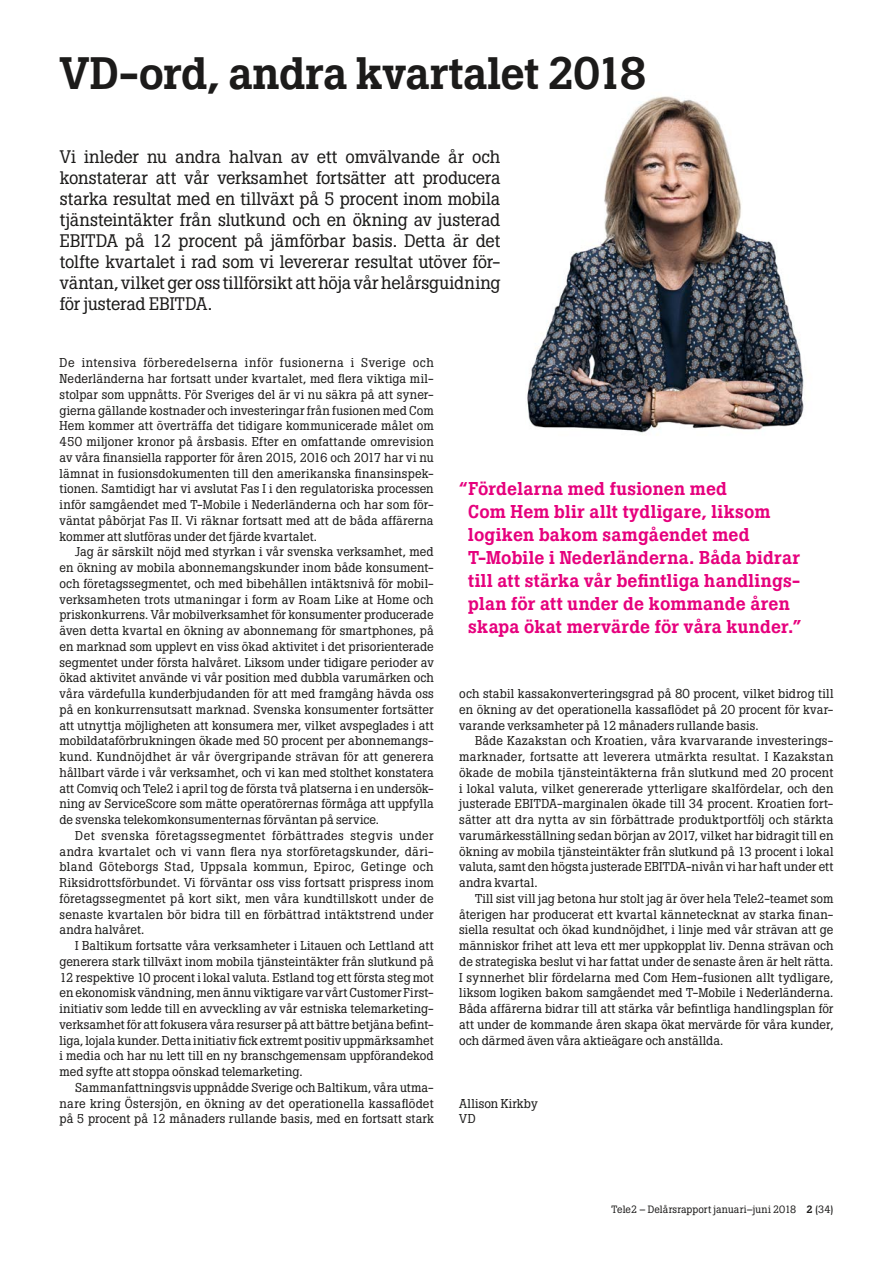
<style>
.page{position:relative;width:893px;height:1263px;background:#fff}
.page>*{position:absolute;margin:0;border:0;box-sizing:border-box;transform-origin:0 0}
.t1{font:500 45px "Boton Pro";letter-spacing:-.015em;color:#1c1b1a}
.t2{font:500 18.45px/23px "Boton Pro";letter-spacing:.01em;color:#e6007d}
.t3{font:18px/21px "Boton Pro";letter-spacing:-.005em;color:#1c1b1a;text-align:justify}
.t4{font:12.75px/15.8px "Boton Pro";letter-spacing:.005em;color:#1c1b1a;text-align:justify}
.t5{font:10.5px "Boton Pro";letter-spacing:.01em;color:#1c1b1a}
.s1{font-weight:500}
</style>
<div class="page">
<img style="left:527px;top:96px;width:277px;height:337px">
<h1 class="t1" style="left:60px;top:44px;width:589px">VD-ord, andra kvartalet 2018</h1>
<p class="t3" style="left:60px;top:147px;width:442px">Vi inleder nu andra halvan av ett omvälvande år och konstaterar att vår verksamhet fortsätter att producera starka resultat med en tillväxt på 5 procent inom mobila tjänsteintäkter från slutkund och en ökning av justerad EBITDA på 12 procent på jämförbar basis. Detta är det tolfte kvartalet i rad som vi levererar resultat utöver för&shy;väntan, vilket ger oss tillförsikt att höja vår helårsguidning för justerad EBITDA.</p>
<p class="t4" style="left:60px;top:355px;width:376px">De intensiva förberedelserna inför fusionerna i Sverige och Nederländerna har fortsatt under kvartalet, med flera viktiga mil&shy;stolpar som uppnåtts. För Sveriges del är vi nu säkra på att syner&shy;gierna gällande kostnader och investeringar från fusionen med Com Hem kommer att överträffa det tidigare kommunicerade målet om 450 miljoner kronor på årsbasis. Efter en omfattande omrevision av våra finansiella rapporter för åren 2015, 2016 och 2017 har vi nu lämnat in fusionsdokumenten till den amerikanska finansinspek&shy;tionen. Samtidigt har vi avslutat Fas I i den regulatoriska processen inför samgåendet med T-Mobile i Nederländerna och har som för&shy;väntat påbörjat Fas II. Vi räknar fortsatt med att de båda affärerna kommer att slutföras under det fjärde kvartalet.</p>
<p class="t4" style="left:60px;top:544px;width:376px;text-indent:16px">Jag är särskilt nöjd med styrkan i vår svenska verksamhet, med en ökning av mobila abonnemangskunder inom både konsument&shy;och företagssegmentet, och med bibehållen intäktsnivå för mobil&shy;verksamheten trots utmaningar i form av Roam Like at Home och priskonkurrens. Vår mobilverksamhet för konsumenter producerade även detta kvartal en ökning av abonnemang för smartphones, på en marknad som upplevt en viss ökad aktivitet i det prisorienterade segmentet under första halvåret. Liksom under tidigare perioder av ökad aktivitet använde vi vår position med dubbla varumärken och våra värdefulla kunderbjudanden för att med framgång hävda oss på en konkurrensutsatt marknad. Svenska konsumenter fortsätter att utnyttja möjligheten att konsumera mer, vilket avspeglades i att mobildataförbrukningen ökade med 50 procent per abonnemangs&shy;kund. Kundnöjdhet är vår övergripande strävan för att generera hållbart värde i vår verksamhet, och vi kan med stolthet konstatera att Comviq och Tele2 i april tog de första två platserna i en undersök&shy;ning av ServiceScore som mätte operatörernas förmåga att uppfylla de svenska telekomkonsumenternas förväntan på service.</p>
<p class="t4" style="left:60px;top:828px;width:376px;text-indent:16px">Det svenska företagssegmentet förbättrades stegvis under andra kvartalet och vi vann flera nya storföretagskunder, däri&shy;bland Göteborgs Stad, Uppsala kommun, Epiroc, Getinge och Riksidrottsförbundet. Vi förväntar oss viss fortsatt prispress inom företagssegmentet på kort sikt, men våra kundtillskott under de senaste kvartalen bör bidra till en förbättrad intäktstrend under andra halvåret.</p>
<p class="t4" style="left:60px;top:938px;width:376px;text-indent:16px">I Baltikum fortsatte våra verksamheter i Litauen och Lettland att generera stark tillväxt inom mobila tjänsteintäkter från slutkund på 12 respektive 10 procent i lokal valuta. Estland tog ett första steg mot en ekonomisk vändning, men ännu viktigare var vårt Customer First&shy;initiativ som ledde till en avveckling av vår estniska telemarketing&shy;verksamhet för att fokusera våra resurser på att bättre betjäna befint&shy;liga, lojala kunder. Detta initiativ fick extremt positiv uppmärksamhet i media och har nu lett till en ny branschgemensam uppförandekod med syfte att stoppa oönskad telemarketing.</p>
<p class="t4" style="left:60px;top:1079px;width:376px;text-indent:16px">Sammanfattningsvis uppnådde Sverige och Baltikum, våra utma&shy;nare kring Östersjön, en ökning av det operationella kassaflödet på 5 procent på 12 månaders rullande basis, med en fortsatt stark</p>
<p class="t2" style="left:468px;top:477px;width:335px;text-indent:-9px">“Fördelarna med fusionen med<br>Com Hem blir allt tydligare, liksom logiken bakom samgåendet med T-Mobile i Nederländerna. Båda bidrar till att stärka vår befintliga handlings&shy;plan för att under de kommande åren skapa ökat mervärde för våra kunder.”</p>
<p class="t4" style="left:459px;top:686px;width:376px">och stabil kassakonverteringsgrad på 80 procent, vilket bidrog till en ökning av det operationella kassaflödet på 20 procent för kvar&shy;varande verksamheter på 12 månaders rullande basis.</p>
<p class="t4" style="left:459px;top:733px;width:376px;text-indent:16px">Både Kazakstan och Kroatien, våra kvarvarande investerings&shy;marknader, fortsatte att leverera utmärkta resultat. I Kazakstan ökade de mobila tjänsteintäkterna från slutkund med 20 procent i lokal valuta, vilket genererade ytterligare skalfördelar, och den justerade EBITDA-marginalen ökade till 34 procent. Kroatien fort&shy;sätter att dra nytta av sin förbättrade produktportfölj och stärkta varumärkesställning sedan början av 2017, vilket har bidragit till en ökning av mobila tjänsteintäkter från slutkund på 13 procent i lokal valuta, samt den högsta justerade EBITDA-nivån vi har haft under ett andra kvartal.</p>
<p class="t4" style="left:459px;top:890px;width:376px;text-indent:16px">Till sist vill jag betona hur stolt jag är över hela Tele2-teamet som återigen har producerat ett kvartal kännetecknat av starka finan&shy;siella resultat och ökad kundnöjdhet, i linje med vår strävan att ge människor frihet att leva ett mer uppkopplat liv. Denna strävan och de strategiska beslut vi har fattat under de senaste åren är helt rätta.<br>I synnerhet blir fördelarna med Com Hem-fusionen allt tydligare, liksom logiken bakom samgåendet med T-Mobile i Nederländerna.<br>Båda affärerna bidrar till att stärka vår befintliga handlingsplan för att under de kommande åren skapa ökat mervärde för våra kunder, och därmed även våra aktieägare och anställda.</p>
<p class="t4" style="left:459px;top:1095px;width:80px">Allison Kirkby<br>VD</p>
<p class="t5" style="left:611px;top:1203px;width:223px">Tele2 – Delårsrapport januari–juni 2018 <span class="s1">2</span> (34)</p>
</div>
